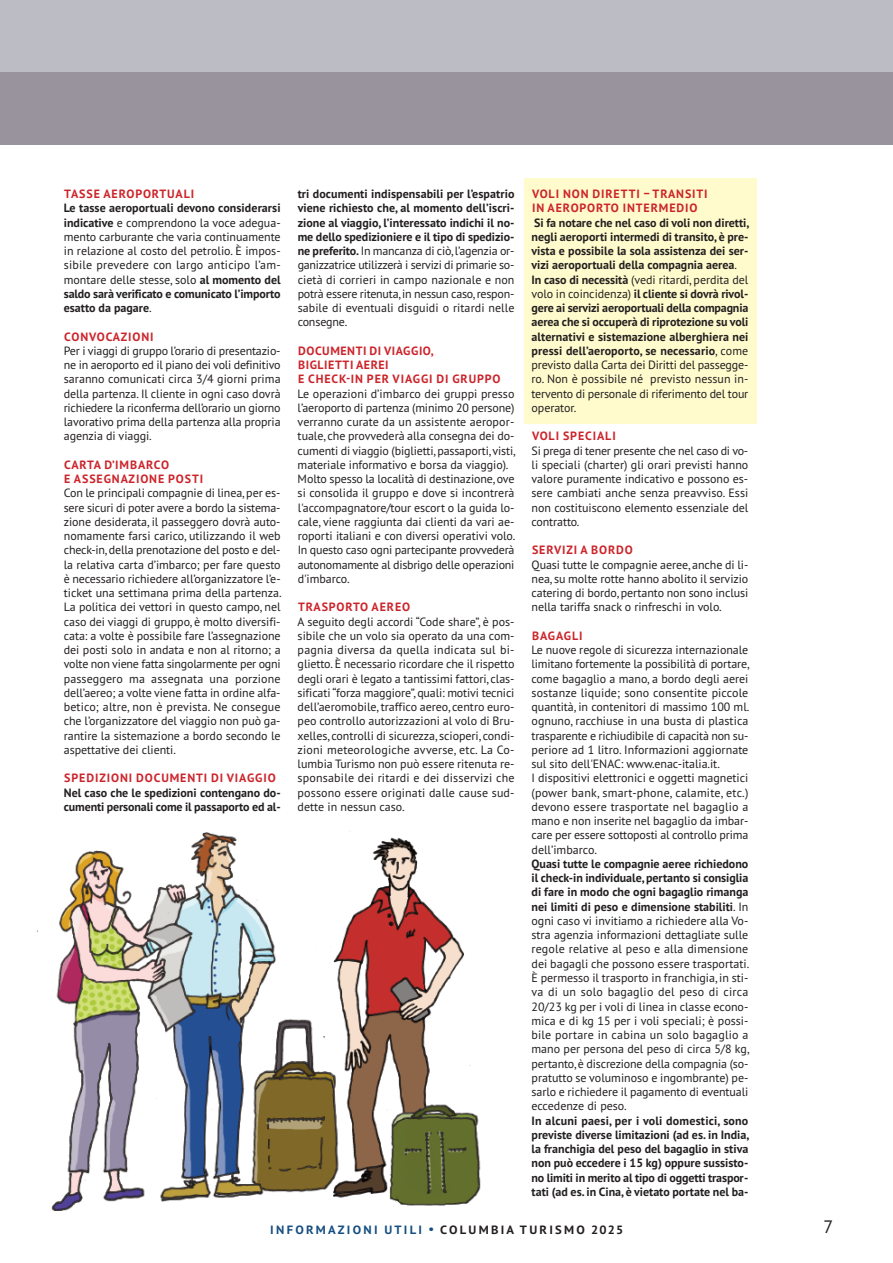
<style>
.page{position:relative;width:893px;height:1263px;background:#fff}
.page>*{position:absolute;margin:0;border:0;box-sizing:border-box;transform-origin:0 0}
.t1{font:18px "PT Sans";color:#231f20}
.t2{font:12px/14.2px "PT Sans";letter-spacing:-.005em;color:#231f20;text-align:justify}
.t3{font:700 12px/14.2px "PT Sans";color:#231f20}
.t4{font:700 12px/14.2px "PT Sans";letter-spacing:.075em;color:#cc242b}
.t5{font:700 12px/14.2px "PT Sans";letter-spacing:.045em;color:#cc242b}
.t6{font:700 12px "PT Sans";letter-spacing:.18em;color:#231f20;scale:1.05 1}
.s1{font-weight:700}
.s2{font-weight:400}
.s3{color:#144e82}
</style>
<div class="page">
<div style="left:525px;top:178px;width:232px;height:245px;background:#fffbcc"></div>
<div style="left:0;top:0;width:893px;height:145px;background:#bbbcc4"></div>
<div style="left:0;top:72px;width:893px;height:73px;background:#98939d"></div>
<img style="left:36px;top:831px;width:445px;height:379px">
<p class="t4" style="left:64px;top:187px;width:132px">TASSE AEROPORTUALI</p>
<p class="t2" style="left:64px;top:201px;width:218px"><span class="s1">Le tasse aeroportuali devono considerarsi indicative</span> e comprendono la voce adegua&shy;mento carburante che varia continuamente in relazione al costo del petrolio. È impos&shy;sibile prevedere con largo anticipo l’am&shy;montare delle stesse, solo <span class="s1">al momento del saldo sarà verificato e comunicato l’importo esatto da pagare</span>.</p>
<p class="t4" style="left:64px;top:329px;width:91px">CONVOCAZIONI</p>
<p class="t2" style="left:64px;top:343px;width:218px">Per i viaggi di gruppo l’orario di presentazio&shy;ne in aeroporto ed il piano dei voli definitivo saranno comunicati circa 3/4 giorni prima della partenza. Il cliente in ogni caso dovrà richiedere la riconferma dell’orario un giorno lavorativo prima della partenza alla propria agenzia di viaggi.</p>
<p class="t4" style="left:64px;top:457px;width:140px">CARTA D’IMBARCO<br>E ASSEGNAZIONE POSTI</p>
<p class="t2" style="left:64px;top:486px;width:219px">Con le principali compagnie di linea, per es&shy;sere sicuri di poter avere a bordo la sistema&shy;zione desiderata, il passeggero dovrà auto&shy;nomamente farsi carico, utilizzando il web check-in,della prenotazione del posto e del&shy;la relativa carta d’imbarco; per fare questo è necessario richiedere all’organizzatore l’e&shy;ticket una settimana prima della partenza.<br>La politica dei vettori in questo campo, nel caso dei viaggi di gruppo, è molto diversifi&shy;cata: a volte è possibile fare l’assegnazione dei posti solo in andata e non al ritorno; a volte non viene fatta singolarmente per ogni passeggero ma assegnata una porzione dell’aereo; a volte viene fatta in ordine alfa&shy;betico; altre, non è prevista. Ne consegue che l’organizzatore del viaggio non può ga&shy;rantire la sistemazione a bordo secondo le aspettative dei clienti.</p>
<p class="t4" style="left:64px;top:771px;width:213px">SPEDIZIONI DOCUMENTI DI VIAGGIO</p>
<p class="t3" style="left:64px;top:785px;width:218px">Nel caso che le spedizioni contengano do&shy;cumenti personali come il passaporto ed al-</p>
<p class="t2" style="left:298px;top:186px;width:218px"><span class="s1">tri documenti indispensabili per l’espatrio viene richiesto che, al momento dell’iscri&shy;zione al viaggio, l’interessato indichi il no&shy;me dello spedizioniere e il tipo di spedizio&shy;ne preferito.</span> In mancanza di ciò,l’agenzia or&shy;ganizzatrice utilizzerà i servizi di primarie so&shy;cietà di corrieri in campo nazionale e non potrà essere ritenuta,in nessun caso,respon&shy;sabile di eventuali disguidi o ritardi nelle consegne.</p>
<p class="t5" style="left:298px;top:343px;width:204px">DOCUMENTI DI VIAGGIO,<br>BIGLIETTI AEREI<br>E CHECK-IN PER VIAGGI DI GRUPPO</p>
<p class="t2" style="left:298px;top:386px;width:219px;text-align:left">Le operazioni d’imbarco dei gruppi presso l’aeroporto di partenza (minimo 20 persone) verranno curate da un assistente aeropor&shy;tuale, che provvederà alla consegna dei do&shy;cumenti di viaggio (biglietti,passaporti,visti, materiale informativo e borsa da viaggio).<br>Molto spesso la località di destinazione,ove si consolida il gruppo e dove si incontrerà l'accompagnatore/tour escort o la guida lo&shy;cale, viene raggiunta dai clienti da vari ae&shy;roporti italiani e con diversi operativi volo.<br>In questo caso ogni partecipante provvederà autonomamente al disbrigo delle operazioni d'imbarco.</p>
<p class="t4" style="left:298px;top:600px;width:114px">TRASPORTO AEREO</p>
<p class="t2" style="left:298px;top:614px;width:218px">A seguito degli accordi “Code share”, è pos&shy;sibile che un volo sia operato da una com&shy;pagnia diversa da quella indicata sul bi&shy;glietto. È necessario ricordare che il rispetto degli orari è legato a tantissimi fattori, clas&shy;sificati “forza maggiore”, quali: motivi tecnici dell’aeromobile,traffico aereo, centro euro&shy;peo controllo autorizzazioni al volo di Bru&shy;xelles, controlli di sicurezza, scioperi, condi&shy;zioni meteorologiche avverse, etc. La Co&shy;lumbia Turismo non può essere ritenuta re&shy;sponsabile dei ritardi e dei disservizi che possono essere originati dalle cause sud&shy;dette in nessun caso.</p>
<p class="t4" style="left:532px;top:187px;width:177px">VOLI NON DIRETTI –TRANSITI<br>IN AEROPORTO INTERMEDIO</p>
<p class="t3" style="left:531px;top:215px;width:219px">Si fa notare che nel caso di voli non diretti, negli aeroporti intermedi di transito, è pre&shy;vista e possibile la sola assistenza dei ser&shy;vizi aeroportuali della compagnia aerea<span class="s2">.<br></span>In caso di necessità <span class="s2">(vedi ritardi, perdita del volo in coincidenza)</span> il cliente si dovrà rivol&shy;gere ai servizi aeroportuali della compagnia aerea che si occuperà di riprotezione su voli alternativi e sistemazione alberghiera nei pressi dell’aeroporto, se necessario<span class="s2">, come previsto dalla Carta dei Diritti del passegge&shy;ro. Non è possibile né previsto nessun in&shy;tervento di personale di riferimento del tour operator.</span></p>
<p class="t4" style="left:532px;top:429px;width:85px">VOLI SPECIALI</p>
<p class="t2" style="left:531px;top:443px;width:218px">Si prega di tener presente che nel caso di vo&shy;li speciali (charter) gli orari previsti hanno valore puramente indicativo e possono es&shy;sere cambiati anche senza preavviso. Essi non costituiscono elemento essenziale del contratto.</p>
<p class="t4" style="left:532px;top:543px;width:102px">SERVIZI A BORDO</p>
<p class="t2" style="left:531px;top:557px;width:218px">Quasi tutte le compagnie aeree, anche di li&shy;nea, su molte rotte hanno abolito il servizio catering di bordo, pertanto non sono inclusi nella tariffa snack o rinfreschi in volo.</p>
<p class="t4" style="left:532px;top:628px;width:52px">BAGAGLI</p>
<p class="t2" style="left:531px;top:642px;width:219px;text-align:left">Le nuove regole di sicurezza internazionale limitano fortemente la possibilità di portare, come bagaglio a mano, a bordo degli aerei sostanze liquide; sono consentite piccole quantità, in contenitori di massimo 100 ml. ognuno, racchiuse in una busta di plastica trasparente e richiudibile di capacità non su&shy;periore ad 1 litro. Informazioni aggiornate sul sito dell'ENAC: www.enac-italia.it.<br>I dispositivi elettronici e oggetti magnetici (power bank, smart-phone, calamite, etc.) devono essere trasportate nel bagaglio a mano e non inserite nel bagaglio da imbar&shy;care per essere sottoposti al controllo prima dell’imbarco.</p>
<p class="t2" style="left:531px;top:856px;width:219px"><span class="s1">Quasi tutte le compagnie aeree richiedono il check-in individuale, pertanto si consiglia di fare in modo che ogni bagaglio rimanga nei limiti di peso e dimensione stabiliti</span>. In ogni caso vi invitiamo a richiedere alla Vo&shy;stra agenzia informazioni dettagliate sulle regole relative al peso e alla dimensione dei bagagli che possono essere trasportati.<br>È permesso il trasporto in franchigia, in sti&shy;va di un solo bagaglio del peso di circa 20/23 kg per i voli di linea in classe econo&shy;mica e di kg 15 per i voli speciali; è possi&shy;bile portare in cabina un solo bagaglio a mano per persona del peso di circa 5/8 kg, pertanto, è discrezione della compagnia (so&shy;pratutto se voluminoso e ingombrante) pe&shy;sarlo e richiedere il pagamento di eventuali eccedenze di peso.</p>
<p class="t3" style="left:531px;top:1113px;width:219px;text-align:justify">In alcuni paesi, per i voli domestici, sono previste diverse limitazioni (ad es. in India, la franchigia del peso del bagaglio in stiva non può eccedere i 15 kg) oppure sussisto&shy;no limiti in merito al tipo di oggetti traspor&shy;tati (ad es. in Cina, è vietato portate nel ba-</p>
<p class="t6" style="left:270px;top:1222px;width:338px"><span class="s3">INFORMAZIONI UTILI •</span> COLUMBIA TURISMO 2025</p>
<h1 class="t1" style="left:824px;top:1215px;width:11px">7</h1>
</div>
